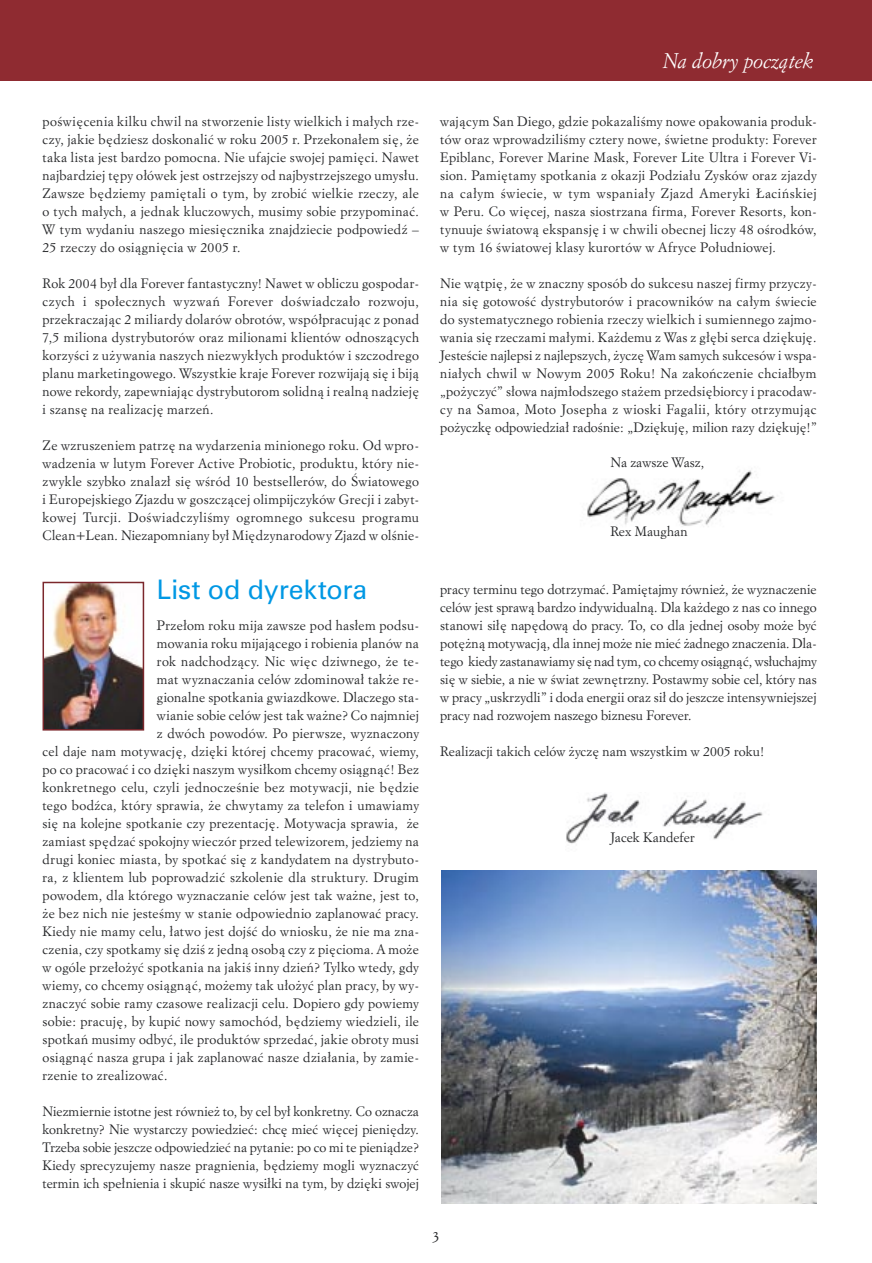
<style>
.page{position:relative;width:872px;height:1263px;background:#fff}
.page>*{position:absolute;margin:0;border:0;box-sizing:border-box;transform-origin:0 0}
.t1{font:27px "Zurich PL";color:#0098e4}
.t2{font:italic 21px "Italian Garamond PL";color:#fff}
.t3{font:15px "Italian Garamond PL";color:#252628}
.t4{font:13.5px/18px "Italian Garamond PL";letter-spacing:.025em;color:#252628;text-align:justify}
.t5{font:13.5px "Italian Garamond PL";color:#252628}
</style>
<div class="page">
<img style="left:441px;top:870px;width:375px;height:333px">
<div style="left:0;top:0;width:872px;height:82px;background:#8f2b31"></div>
<img style="left:587px;top:470px;width:188px;height:56px">
<img style="left:44px;top:583px;width:99px;height:146px">
<hr style="left:43px;top:582px;width:1px;height:148px;background:#7b272c">
<hr style="left:43px;top:729px;width:100px;height:1px;background:#7b272c">
<hr style="left:143px;top:582px;width:1px;height:148px;background:#7b272c">
<hr style="left:43px;top:582px;width:100px;height:1px;background:#7b272c">
<img style="left:566px;top:792px;width:197px;height:52px">
<hr style="left:0;top:81px;width:872px;height:1px;background:#fff">
<h2 class="t2" style="left:663px;top:48px;width:152px">Na dobry poczàtek</h2>
<p class="t4" style="left:43px;top:112px;width:378px">poÊwi´cenia kilku chwil na stworzenie listy wielkich i ma∏ych rze&shy;czy, jakie b´dziesz doskonaliç w roku 2005 r. Przekona∏em si´, ˝e taka lista jest bardzo pomocna. Nie ufajcie swojej pami´ci. Nawet najbardziej t´py o∏ówek jest ostrzejszy od najbystrzejszego umys∏u.<br>Zawsze b´dziemy pami´tali o tym, by zrobiç wielkie rzeczy, ale o tych ma∏ych, a jednak kluczowych, musimy sobie przypominaç.<br>W tym wydaniu naszego miesi´cznika znajdziecie podpowiedê – 25 rzeczy do osiàgni´cia w 2005 r.</p>
<p class="t4" style="left:43px;top:274px;width:378px">Rok 2004 by∏ dla Forever fantastyczny! Nawet w obliczu gospodar&shy;czych i spo∏ecznych wyzwaƒ Forever doÊwiadcza∏o rozwoju, przekraczajàc 2 miliardy dolarów obrotów, wspó∏pracujàc z ponad 7,5 miliona dystrybutorów oraz milionami klientów odnoszàcych korzyÊci z u˝ywania naszych niezwyk∏ych produktów i szczodrego planu marketingowego. Wszystkie kraje Forever rozwijajà si´ i bijà nowe rekordy, zapewniajàc dystrybutorom solidnà i realnà nadziej´ i szans´ na realizacj´ marzeƒ.</p>
<p class="t4" style="left:43px;top:436px;width:378px">Ze wzruszeniem patrz´ na wydarzenia minionego roku. Od wpro&shy;wadzenia w lutym Forever Active Probiotic, produktu, który nie&shy;zwykle szybko znalaz∏ si´ wÊród 10 bestsellerów, do Âwiatowego i Europejskiego Zjazdu w goszczàcej olimpijczyków Grecji i zabyt&shy;kowej Turcji. DoÊwiadczyliÊmy ogromnego sukcesu programu Clean+Lean. Niezapomniany by∏ Mi´dzynarodowy Zjazd w olÊnie-</p>
<h1 class="t1" style="left:157px;top:573px;width:212px">List od dyrektora</h1>
<p class="t4" style="left:157px;top:616px;width:263px">Prze∏om roku mija zawsze pod has∏em podsu-</p>
<p class="t4" style="left:157px;top:634px;width:263px">mowania roku mijajàcego i robienia planów na</p>
<p class="t4" style="left:157px;top:652px;width:263px">rok nadchodzàcy. Nic wi´c dziwnego, ˝e te-</p>
<p class="t4" style="left:157px;top:670px;width:263px">mat wyznaczania celów zdominowa∏ tak˝e re-</p>
<p class="t4" style="left:157px;top:688px;width:263px">gionalne spotkania gwiazdkowe. Dlaczego sta-</p>
<p class="t4" style="left:157px;top:706px;width:263px">wianie sobie celów jest tak wa˝ne? Co najmniej</p>
<p class="t4" style="left:157px;top:724px;width:263px">z dwóch powodów. Po pierwsze, wyznaczony</p>
<p class="t4" style="left:43px;top:742px;width:378px">cel daje nam motywacj´, dzi´ki której chcemy pracowaç, wiemy,</p>
<p class="t4" style="left:43px;top:760px;width:378px">po co pracowaç i co dzi´ki naszym wysi∏kom chcemy osiàgnàç! Bez</p>
<p class="t4" style="left:43px;top:778px;width:378px">konkretnego celu, czyli jednoczeÊnie bez motywacji, nie b´dzie</p>
<p class="t4" style="left:43px;top:796px;width:378px">tego bodêca, który sprawia, ˝e chwytamy za telefon i umawiamy</p>
<p class="t4" style="left:43px;top:814px;width:378px">si´ na kolejne spotkanie czy prezentacj´. Motywacja sprawia, ˝e</p>
<p class="t4" style="left:43px;top:832px;width:378px">zamiast sp´dzaç spokojny wieczór przed telewizorem, jedziemy na</p>
<p class="t4" style="left:43px;top:850px;width:378px">drugi koniec miasta, by spotkaç si´ z kandydatem na dystrybuto-</p>
<p class="t4" style="left:43px;top:868px;width:378px">ra, z klientem lub poprowadziç szkolenie dla struktury. Drugim</p>
<p class="t4" style="left:43px;top:886px;width:378px">powodem, dla którego wyznaczanie celów jest tak wa˝ne, jest to,</p>
<p class="t4" style="left:43px;top:904px;width:378px">˝e bez nich nie jesteÊmy w stanie odpowiednio zaplanowaç pracy.</p>
<p class="t4" style="left:43px;top:922px;width:378px">Kiedy nie mamy celu, ∏atwo jest dojÊç do wniosku, ˝e nie ma zna-</p>
<p class="t4" style="left:43px;top:940px;width:378px">czenia, czy spotkamy si´ dziÊ z jednà osobà czy z pi´cioma. A mo˝e</p>
<p class="t4" style="left:43px;top:958px;width:378px">w ogóle prze∏o˝yç spotkania na jakiÊ inny dzieƒ? Tylko wtedy, gdy</p>
<p class="t4" style="left:43px;top:976px;width:378px">wiemy, co chcemy osiàgnàç, mo˝emy tak u∏o˝yç plan pracy, by wy-</p>
<p class="t4" style="left:43px;top:994px;width:378px">znaczyç sobie ramy czasowe realizacji celu. Dopiero gdy powiemy</p>
<p class="t4" style="left:43px;top:1012px;width:378px">sobie: pracuj´, by kupiç nowy samochód, b´dziemy wiedzieli, ile</p>
<p class="t4" style="left:43px;top:1030px;width:378px">spotkaƒ musimy odbyç, ile produktów sprzedaç, jakie obroty musi</p>
<p class="t4" style="left:43px;top:1048px;width:378px">osiàgnàç nasza grupa i jak zaplanowaç nasze dzia∏ania, by zamie-</p>
<p class="t4" style="left:43px;top:1066px;width:126px">rzenie to zrealizowaç.</p>
<p class="t4" style="left:43px;top:1102px;width:378px">Niezmiernie istotne jest równie˝ to, by cel by∏ konkretny. Co oznacza konkretny? Nie wystarczy powiedzieç: chc´ mieç wi´cej pieni´dzy.<br>Trzeba sobie jeszcze odpowiedzieç na pytanie: po co mi te pieniàdze?<br>Kiedy sprecyzujemy nasze pragnienia, b´dziemy mogli wyznaczyç termin ich spe∏nienia i skupiç nasze wysi∏ki na tym, by dzi´ki swojej</p>
<p class="t4" style="left:440px;top:112px;width:378px">wajàcym San Diego, gdzie pokazaliÊmy nowe opakowania produk&shy;tów oraz wprowadziliÊmy cztery nowe, Êwietne produkty: Forever Epiblanc, Forever Marine Mask, Forever Lite Ultra i Forever Vi&shy;sion. Pami´tamy spotkania z okazji Podzia∏u Zysków oraz zjazdy na ca∏ym Êwiecie, w tym wspania∏y Zjazd Ameryki ¸aciƒskiej w Peru. Co wi´cej, nasza siostrzana firma, Forever Resorts, kon&shy;tynuuje Êwiatowà ekspansj´ i w chwili obecnej liczy 48 oÊrodków, w tym 16 Êwiatowej klasy kurortów w Afryce Po∏udniowej.</p>
<p class="t4" style="left:440px;top:274px;width:378px">Nie wàtpi´, ˝e w znaczny sposób do sukcesu naszej firmy przyczy&shy;nia si´ gotowoÊç dystrybutorów i pracowników na ca∏ym Êwiecie do systematycznego robienia rzeczy wielkich i sumiennego zajmo&shy;wania si´ rzeczami ma∏ymi. Ka˝demu z Was z g∏´bi serca dzi´kuj´.<br>JesteÊcie najlepsi z najlepszych, ˝ycz´ Wam samych sukcesów i wspa&shy;nia∏ych chwil w Nowym 2005 Roku! Na zakoƒczenie chcia∏bym „po˝yczyç” s∏owa najm∏odszego sta˝em przedsi´biorcy i pracodaw&shy;cy na Samoa, Moto Josepha z wioski Fagalii, który otrzymujàc po˝yczk´ odpowiedzia∏ radoÊnie: „Dzi´kuj´, milion razy dzi´kuj´!”</p>
<p class="t5" style="left:610px;top:454px;width:95px">Na zawsze Wasz,</p>
<p class="t4" style="left:610px;top:522px;width:79px">Rex Maughan</p>
<p class="t4" style="left:440px;top:580px;width:378px">pracy terminu tego dotrzymaç. Pami´tajmy równie˝, ˝e wyznaczenie celów jest sprawà bardzo indywidualnà. Dla ka˝dego z nas co innego stanowi si∏´ nap´dowà do pracy. To, co dla jednej osoby mo˝e byç pot´˝nà motywacjà, dla innej mo˝e nie mieç ˝adnego znaczenia. Dla&shy;tego kiedy zastanawiamy si´ nad tym, co chcemy osiàgnàç, ws∏uchajmy si´ w siebie, a nie w Êwiat zewn´trzny. Postawmy sobie cel, który nas w pracy „uskrzydli” i doda energii oraz si∏ do jeszcze intensywniejszej pracy nad rozwojem naszego biznesu Forever.</p>
<p class="t4" style="left:440px;top:742px;width:325px">Realizacji takich celów ˝ycz´ nam wszystkim w 2005 roku!</p>
<p class="t5" style="left:610px;top:829px;width:86px">Jacek Kandefer</p>
<p class="t3" style="left:432px;top:1228px;width:9px">3</p>
</div>
